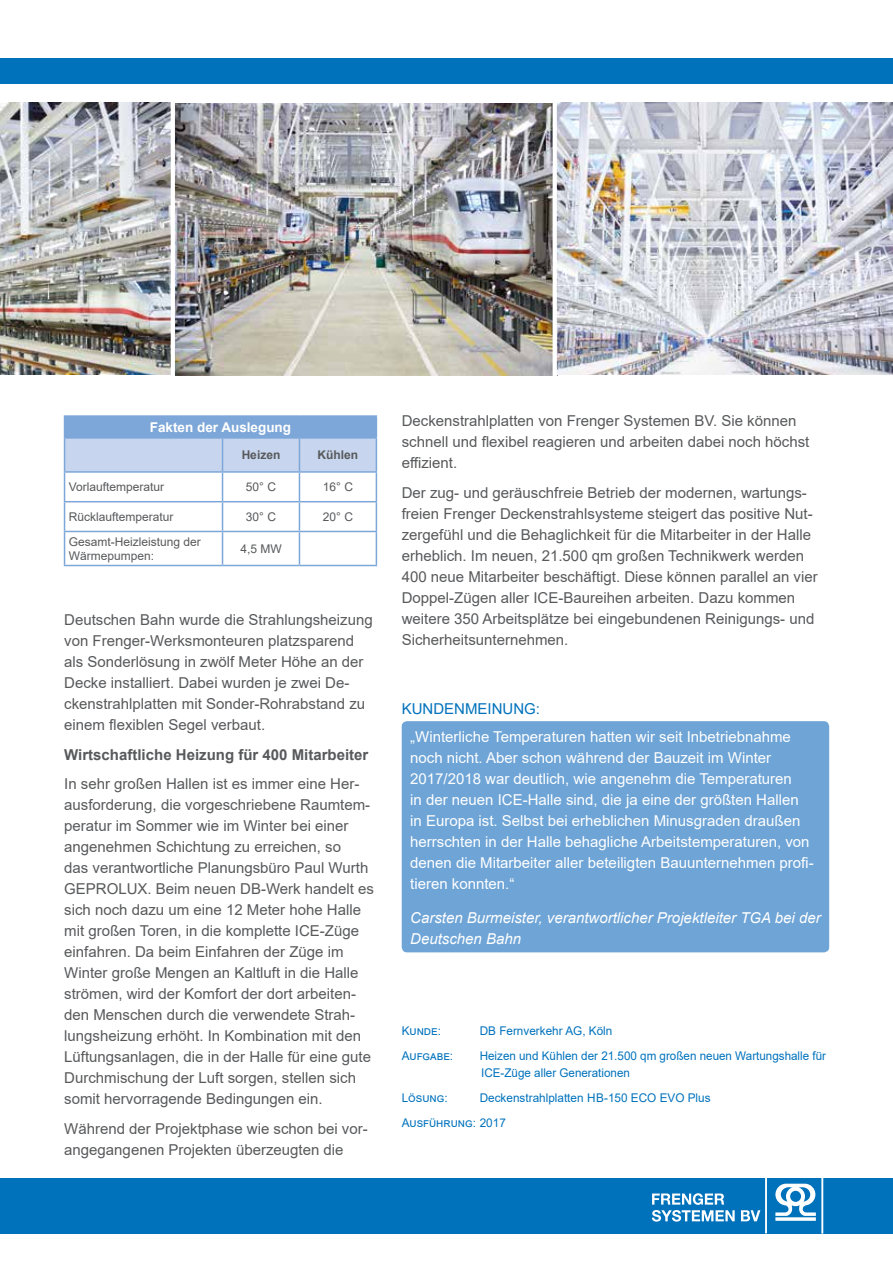
<style>
.page{position:relative;width:893px;height:1263px;background:#fff}
.page>*{position:absolute;margin:0;border:0;box-sizing:border-box;transform-origin:0 0}
.t1{font:15px/21px "Arial";color:#58595b}
.t2{font:15px/21px "Arial";color:#fff}
.t3{font:italic 15px/21px "Arial";color:#fff}
.t4{font:700 15px "Arial";color:#58595b}
.t5{font:15px "Arial";color:#0072bc}
.t6{font:700 13.5px "Arial";color:#fff}
.t7{font:12px/16.5px "Arial";color:#0072bc}
.t8{font:12px/13.5px "Arial";color:#58595b}
.t9{font:700 12px "Arial";color:#58595b}
</style>
<div class="page">
<div style="left:0;top:1178px;width:893px;height:55px;background:#0072bc"></div>
<svg style="left:652px;top:1193px;width:108px;height:28px"></svg>
<svg style="left:775px;top:1184px;width:41px;height:37px"></svg>
<hr style="left:765px;top:1169px;width:2px;height:64px;background:#fff">
<hr style="left:821px;top:1170px;width:2px;height:63px;background:#fff">
<div style="left:0;top:58px;width:893px;height:26px;background:#0072bc"></div>
<div style="left:402px;top:721px;width:427px;height:231px;background:#6ea4d6;border-radius:5px"></div>
<hr style="left:64px;top:415px;width:159px;height:2px;background:#7da7d8">
<hr style="left:223px;top:415px;width:76px;height:2px;background:#7da7d8">
<hr style="left:299px;top:415px;width:78px;height:2px;background:#7da7d8">
<svg style="left:64px;top:417px;width:313px;height:114px"></svg>
<hr style="left:64px;top:531px;width:159px;height:1px;background:#7da7d8">
<hr style="left:64px;top:532px;width:1px;height:33px;background:#7da7d8">
<hr style="left:223px;top:531px;width:76px;height:1px;background:#7da7d8">
<hr style="left:222px;top:532px;width:1px;height:33px;background:#7da7d8">
<hr style="left:299px;top:531px;width:78px;height:1px;background:#7da7d8">
<hr style="left:299px;top:532px;width:1px;height:33px;background:#7da7d8">
<hr style="left:376px;top:532px;width:1px;height:33px;background:#7da7d8">
<hr style="left:64px;top:565px;width:159px;height:1px;background:#7da7d8">
<hr style="left:223px;top:565px;width:76px;height:1px;background:#7da7d8">
<hr style="left:299px;top:565px;width:78px;height:1px;background:#7da7d8">
<img style="left:0;top:103px;width:553px;height:272px">
<img style="left:557px;top:103px;width:336px;height:272px">
<hr style="left:171px;top:95px;width:4px;height:285px;background:#fff">
<p class="t6" style="left:150px;top:418px;width:143px">Fakten der Auslegung</p>
<p class="t9" style="left:242px;top:447px;width:40px">Heizen</p>
<p class="t9" style="left:318px;top:447px;width:42px">Kühlen</p>
<p class="t8" style="left:69px;top:480px;width:97px">Vorlauftemperatur</p>
<p class="t8" style="left:246px;top:480px;width:32px">50° C</p>
<p class="t8" style="left:323px;top:480px;width:32px">16° C</p>
<p class="t8" style="left:69px;top:510px;width:106px">Rücklauftemperatur</p>
<p class="t8" style="left:246px;top:510px;width:32px">30° C</p>
<p class="t8" style="left:323px;top:510px;width:32px">20° C</p>
<p class="t8" style="left:69px;top:535px;width:134px">Gesamt-Heizleistung der<br>Wärmepumpen:</p>
<p class="t8" style="left:240px;top:542px;width:43px">4,5 MW</p>
<p class="t1" style="left:64px;top:609px;width:310px">Deutschen Bahn wurde die Strahlungsheizung von Frenger-Werksmonteuren platzsparend als Sonderlösung in zwölf Meter Höhe an der Decke installiert. Dabei wurden je zwei De&shy;ckenstrahlplatten mit Sonder-Rohrabstand zu einem flexiblen Segel verbaut.</p>
<p class="t4" style="left:64px;top:744px;width:306px">Wirtschaftliche Heizung für 400 Mitarbeiter</p>
<p class="t1" style="left:64px;top:773px;width:311px">In sehr großen Hallen ist es immer eine Her&shy;ausforderung, die vorgeschriebene Raumtem&shy;peratur im Sommer wie im Winter bei einer angenehmen Schichtung zu erreichen, so<br>das verantwortliche Planungsbüro Paul Wurth GEPROLUX. Beim neuen DB-Werk handelt es sich noch dazu um eine 12 Meter hohe Halle mit großen Toren, in die komplette ICE-Züge einfahren. Da beim Einfahren der Züge im Winter große Mengen an Kaltluft in die Halle strömen, wird der Komfort der dort arbeiten&shy;den Menschen durch die verwendete Strah&shy;lungsheizung erhöht. In Kombination mit den Lüftungsanlagen, die in der Halle für eine gute Durchmischung der Luft sorgen, stellen sich somit hervorragende Bedingungen ein.</p>
<p class="t1" style="left:64px;top:1118px;width:305px">Während der Projektphase wie schon bei vor&shy;angegangenen Projekten überzeugten die</p>
<p class="t1" style="left:402px;top:410px;width:409px">Deckenstrahlplatten von Frenger Systemen BV. Sie können schnell und flexibel reagieren und arbeiten dabei noch höchst effizient.</p>
<p class="t1" style="left:402px;top:482px;width:418px">Der zug- und geräuschfreie Betrieb der modernen, wartungs&shy;freien Frenger Deckenstrahlsysteme steigert das positive Nut&shy;zergefühl und die Behaglichkeit für die Mitarbeiter in der Halle erheblich. Im neuen, 21.500 qm großen Technikwerk werden 400 neue Mitarbeiter beschäftigt. Diese können parallel an vier Doppel-Zügen aller ICE-Baureihen arbeiten. Dazu kommen weitere 350 Arbeitsplätze bei eingebundenen Reinigungs- und Sicherheitsunternehmen.</p>
<p class="t5" style="left:402px;top:698px;width:140px">KUNDENMEINUNG:</p>
<p class="t2" style="left:410px;top:726px;width:405px">„Winterliche Temperaturen hatten wir seit Inbetriebnahme noch nicht. Aber schon während der Bauzeit im Winter 2017/2018 war deutlich, wie angenehm die Temperaturen<br>in der neuen ICE-Halle sind, die ja eine der größten Hallen in Europa ist. Selbst bei erheblichen Minusgraden draußen herrschten in der Halle behagliche Arbeitstemperaturen, von denen die Mitarbeiter aller beteiligten Bauunternehmen profi&shy;tieren konnten.“</p>
<p class="t3" style="left:410px;top:907px;width:412px">Carsten Burmeister, verantwortlicher Projektleiter TGA bei der<br>Deutschen Bahn</p>
<p class="t7" style="left:402px;top:1022px;width:41px">Kunde:</p>
<p class="t7" style="left:480px;top:1022px;width:134px">DB Fernverkehr AG, Köln</p>
<p class="t7" style="left:402px;top:1047px;width:53px">Aufgabe:</p>
<p class="t7" style="left:480px;top:1047px;width:348px">Heizen und Kühlen der 21.500 qm großen neuen Wartungshalle für<br>ICE-Züge aller Generationen</p>
<p class="t7" style="left:402px;top:1089px;width:47px">Lösung:</p>
<p class="t7" style="left:402px;top:1085px;width:310px;line-height:25px;text-indent:78px">Deckenstrahlplatten HB-150 ECO EVO Plus<br>Ausführung: 2017</p>
</div>
